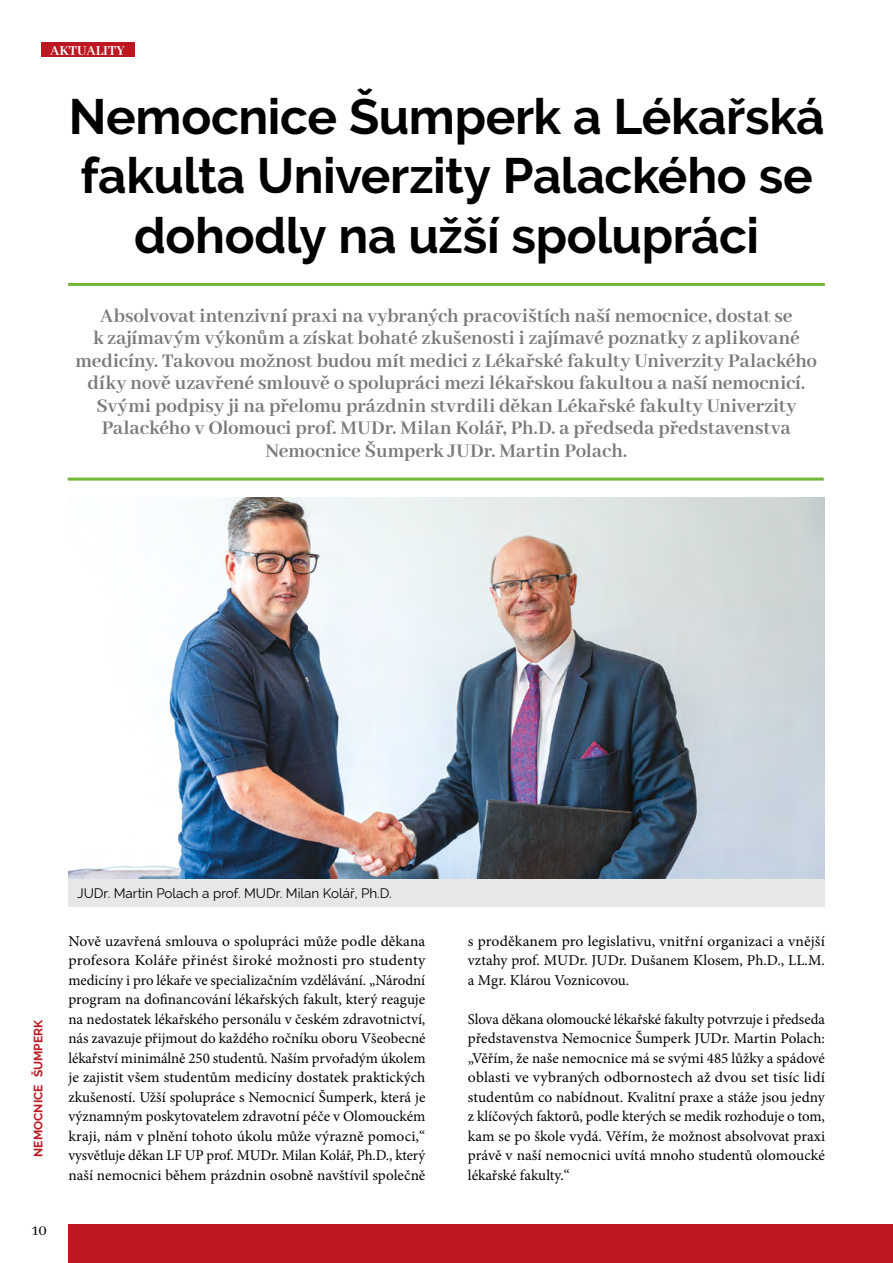
<style>
.page{position:relative;width:893px;height:1263px;background:#fff}
.page>*{position:absolute;margin:0;border:0;box-sizing:border-box;transform-origin:0 0}
.t1{font:700 49.5px/59.4px "Raleway";letter-spacing:-.01em;color:#000;text-align:center}
.t2{font:700 21px/22.5px "Abhaya Libre";color:#797979;text-align:center}
.t3{font:16.5px "Abhaya Libre";color:#000}
.t4{font:15px/19.5px "Minion Pro";color:#000;text-align:justify}
.t5{font:15px/19.5px "Minion Pro";color:#000;text-align:justify;scale:1.04 1}
.t6{font:700 15px "Abhaya Libre";color:#fff}
.t7{font:13.5px "Raleway";color:#000}
.t8{font:700 12px "Raleway";color:#bd1822}
</style>
<div class="page">
<div style="left:68px;top:1225px;width:825px;height:38px;background:#bd1822"></div>
<div style="left:42px;top:43px;width:93px;height:14px;background:#bd1822"></div>
<hr style="left:68px;top:283px;width:757px;height:3px;background:#73b736">
<hr style="left:68px;top:478px;width:756px;height:3px;background:#73b736">
<img style="left:68px;top:497px;width:757px;height:410px">
<div style="left:69px;top:879px;width:756px;height:28px;background:#e7e7e7"></div>
<p class="t6" style="left:50px;top:42px;width:76px">AKTUALITY</p>
<h1 class="t1" style="left:69px;top:87px;width:757px">Nemocnice Šumperk a Lékařská fakulta Univerzity Palackého se dohodly na užší spolupráci</h1>
<p class="t2" style="left:75px;top:305px;width:743px">Absolvovat intenzivní praxi na vybraných pracovištích naší nemocnice, dostat se<br>k zajímavým výkonům a získat bohaté zkušenosti i zajímavé poznatky z aplikované medicíny. Takovou možnost budou mít medici z Lékařské fakulty Univerzity Palackého díky nově uzavřené smlouvě o spolupráci mezi lékařskou fakultou a naší nemocnicí.<br>Svými podpisy ji na přelomu prázdnin stvrdili děkan Lékařské fakulty Univerzity Palackého v Olomouci prof. MUDr. Milan Kolář, Ph.D. a předseda představenstva Nemocnice Šumperk JUDr. Martin Polach.</p>
<p class="t8" style="left:31px;top:1157px;width:138px;rotate:-90deg">NEMOCNICE ŠUMPERK</p>
<p class="t3" style="left:32px;top:1221px;width:17px">10</p>
<p class="t7" style="left:77px;top:885px;width:316px">JUDr. Martin Polach a prof. MUDr. Milan Kolář, Ph.D.</p>
<p class="t4" style="left:68px;top:931px;width:359px">Nově uzavřená smlouva o spolupráci může podle děkana profesora Koláře přinést široké možnosti pro studenty medicíny i pro lékaře ve specializačním vzdělávání. „Národní program na dofinancování lékařských fakult, který reaguje na nedostatek lékařského personálu v českém zdravotnictví, nás zavazuje přijmout do každého ročníku oboru Všeobecné lékařství minimálně 250 studentů. Naším prvořadým úkolem je zajistit všem studentům medicíny dostatek praktických zkušeností. Užší spolupráce s Nemocnicí Šumperk, která je významným poskytovatelem zdravotní péče v Olomouckém kraji, nám v plnění tohoto úkolu může výrazně pomoci,“ vysvětluje děkan LF UP prof. MUDr. Milan Kolář, Ph.D., který naší nemocnici během prázdnin osobně navštívil společně</p>
<p class="t5" style="left:468px;top:931px;width:345px">s proděkanem pro legislativu, vnitřní organizaci a vnější vztahy prof. MUDr. JUDr. Dušanem Klosem, Ph.D., LL.M. a Mgr. Klárou Voznicovou.</p>
<p class="t4" style="left:468px;top:1009px;width:359px">Slova děkana olomoucké lékařské fakulty potvrzuje i předseda představenstva Nemocnice Šumperk JUDr. Martin Polach: „Věřím, že naše nemocnice má se svými 485 lůžky a spádové oblasti ve vybraných odbornostech až dvou set tisíc lidí studentům co nabídnout. Kvalitní praxe a stáže jsou jedny z klíčových faktorů, podle kterých se medik rozhoduje o tom, kam se po škole vydá. Věřím, že možnost absolvovat praxi právě v naší nemocnici uvítá mnoho studentů olomoucké lékařské fakulty.“</p>
</div>
